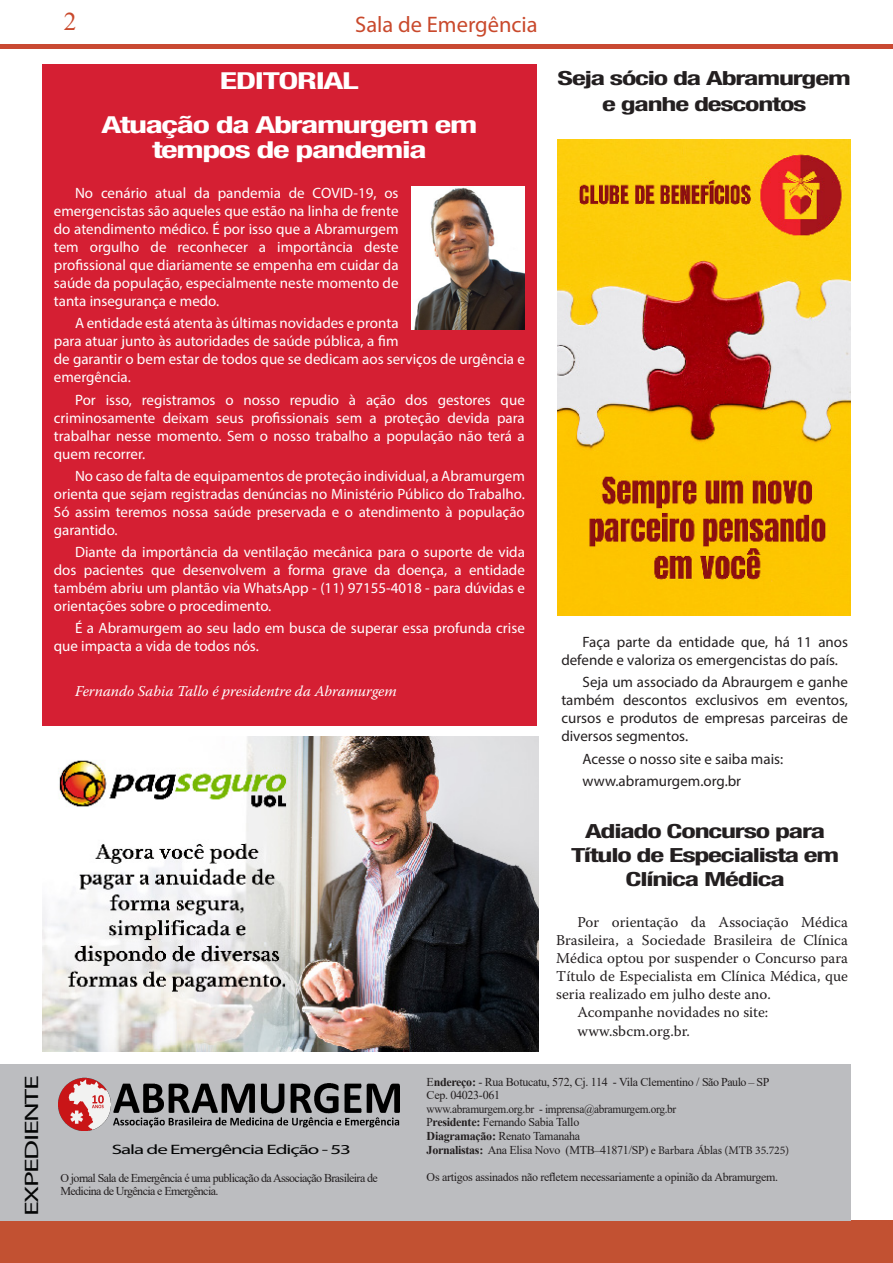
<style>
.page{position:relative;width:893px;height:1263px;background:#fff}
.page>*{position:absolute;margin:0;border:0;box-sizing:border-box;transform-origin:0 0}
.t1{font:25.5px "Times New Roman";color:#c9492c}
.Título{font:700 condensed 23.4px/25.5px "Helvetica Neue LT Std";letter-spacing:-.04em;color:#fff;text-align:center;scale:1.54 1}
.t2{font:22.5px "Myriad Pro";color:#c9492c}
.Título-2{font:700 condensed 19.5px/24px "Helvetica Neue LT Std";letter-spacing:-.04em;color:#231f20;text-align:center;scale:1.54 1}
.Título-3{font:19.5px "Myriad Pro";letter-spacing:-.05em;color:#040505;scale:1.54 1}
.Texto{font:15px/18px "Myriad Pro";color:#fff;text-align:justify}
.Texto-2{font:15px/18px "Myriad Pro";color:#231f20}
.Texto-3{font:15px/18px "Warnock Pro";color:#231f20;text-align:justify}
.Texto-4{font:italic 15px "Warnock Pro";color:#fff}
.Título-4{font:13.65px "Myriad Pro";letter-spacing:-.05em;color:#040505;scale:1.54 1}
.t3{font:12px "Times New Roman";letter-spacing:-.025em;color:#231f20}
.t4{font:12px/13.5px "Times New Roman";letter-spacing:-.05em;color:#231f20}
.t5{font:12px "Times New Roman";letter-spacing:-.025em;color:#231f20;scale:.94 1}
.s1{font-weight:700}
.s2{font-family:"Minion Pro";font-size:11.7px}
</style>
<div class="page">
<hr style="left:0;top:45px;width:893px;height:4px;background:#c94932">
<div style="left:0;top:1220px;width:893px;height:43px;background:#c25132"></div>
<div style="left:43px;top:64px;width:494px;height:662px;background:#d51f33"></div>
<div style="left:0;top:1064px;width:850px;height:156px;background:#bcbdc0"></div>
<img style="left:58px;top:1077px;width:342px;height:53px">
<img style="left:411px;top:187px;width:114px;height:143px">
<img style="left:558px;top:139px;width:293px;height:477px">
<img style="left:42px;top:736px;width:496px;height:316px">
<p class="Título-3" style="left:19px;top:1216px;width:93px;rotate:-90deg">EXPEDIENTE</p>
<h1 class="t1" style="left:64px;top:4px;width:14px">2</h1>
<h3 class="t2" style="left:355px;top:11px;width:184px">Sala de Emergência</h3>
<p class="Título" style="left:220px;top:68px;width:92px">EDITORIAL</p>
<p class="Título" style="left:101px;top:112px;width:246px">Atuação da Abramurgem em tempos de pandemia</p>
<p class="Texto" style="left:54px;top:184px;width:346px;text-indent:21px">No cenário atual da pandemia de COVID-19, os emergencistas são aqueles que estão na linha de frente do atendimento médico. É por isso que a Abramurgem tem orgulho de reconhecer a importância deste profissional que diariamente se empenha em cuidar da saúde da população, especialmente neste momento de tanta insegurança e medo.</p>
<p class="Texto" style="left:54px;top:314px;width:472px;text-align:left;text-indent:21px">A entidade está atenta às últimas novidades e pronta<br>para atuar junto às autoridades de saúde pública, a fim<br>de garantir o bem estar de todos que se dedicam aos serviços de urgência e emergência.</p>
<p class="Texto" style="left:54px;top:390px;width:472px;text-indent:21px">Por isso, registramos o nosso repudio à ação dos gestores que criminosamente deixam seus profissionais sem a proteção devida para trabalhar nesse momento. Sem o nosso trabalho a população não terá a quem recorrer.</p>
<p class="Texto" style="left:54px;top:467px;width:473px;text-indent:21px">No caso de falta de equipamentos de proteção individual, a Abramurgem orienta que sejam registradas denúncias no Ministério Público do Trabalho.<br>Só assim teremos nossa saúde preservada e o atendimento à população garantido.</p>
<p class="Texto" style="left:54px;top:543px;width:473px;text-indent:21px">Diante da importância da ventilação mecânica para o suporte de vida dos pacientes que desenvolvem a forma grave da doença, a entidade também abriu um plantão via WhatsApp - (11) 97155-4018 - para dúvidas e orientações sobre o procedimento.</p>
<p class="Texto" style="left:54px;top:619px;width:472px;text-indent:21px">É a Abramurgem ao seu lado em busca de superar essa profunda crise que impacta a vida de todos nós.</p>
<p class="Texto-4" style="left:75px;top:682px;width:323px">Fernando Sabia Tallo é presidentre da Abramurgem</p>
<p class="Título-2" style="left:558px;top:65px;width:192px;line-height:25.5px">Seja sócio da Abramurgem e ganhe descontos</p>
<p class="Texto-2" style="left:561px;top:633px;width:288px;text-indent:21px">Faça parte da entidade que, há 11 anos defende e valoriza os emergencistas do país.</p>
<p class="Texto-2" style="left:561px;top:673px;width:288px;text-align:justify;text-indent:21px">Seja um associado da Abraurgem e ganhe também descontos exclusivos em eventos, cursos e produtos de empresas parceiras de diversos segmentos.</p>
<p class="Texto-2" style="left:583px;top:749px;width:202px">Acesse o nosso site e saiba mais:</p>
<p class="Texto-2" style="left:583px;top:771px;width:160px">www.abramurgem.org.br</p>
<p class="Título-2" style="left:571px;top:819px;width:176px">Adiado Concurso para<br>Título de Especialista em<br>Clínica Médica</p>
<p class="Texto-3" style="left:556px;top:913px;width:293px;text-indent:21px">Por orientação da Associação Médica Brasileira, a Sociedade Brasileira de Clínica Médica optou por suspender o Concurso para Título de Especialista em Clínica Médica, que seria realizado em julho deste ano.</p>
<p class="Texto-3" style="left:577px;top:1003px;width:192px">Acompanhe novidades no site:</p>
<p class="Texto-3" style="left:577px;top:1021px;width:114px">www.sbcm.org.br.</p>
<p class="Título-4" style="left:112px;top:1141px;width:157px">Sala de Emergência Edição - 53</p>
<p class="t4" style="left:60px;top:1171px;width:319px">O jornal Sala de Emergência é uma publicação da Associação Brasileira de<br>Medicina de Urgência e Emergência.</p>
<p class="t3" style="left:427px;top:1073px;width:344px">E<span class="s1">ndereço:</span> - Rua Botucatu, 572, Cj. 114 - Vila Clementino / São Paulo – SP</p>
<p class="t3" style="left:427px;top:1087px;width:75px">Cep. 04023-061</p>
<p class="t5" style="left:427px;top:1100px;width:267px">www.abramurgem.org.br - imprensa@abramurgem.org.br</p>
<p class="t5" style="left:427px;top:1114px;width:164px">P<span class="s1">residente:</span> Fernando Sabia Tallo</p>
<p class="t3" style="left:427px;top:1127px;width:155px"><span class="s1">Diagramação:</span> Renato Tamanaha</p>
<p class="t3" style="left:427px;top:1141px;width:364px"><span class="s1">Jornalistas:</span> Ana Elisa Novo (MTB–41871/SP) <span class="s2">e Barbara Áblas (MTB 35.725)</span></p>
<p class="t3" style="left:427px;top:1168px;width:353px">Os artigos assinados não refletem necessariamente a opinião da Abramurgem.</p>
</div>
